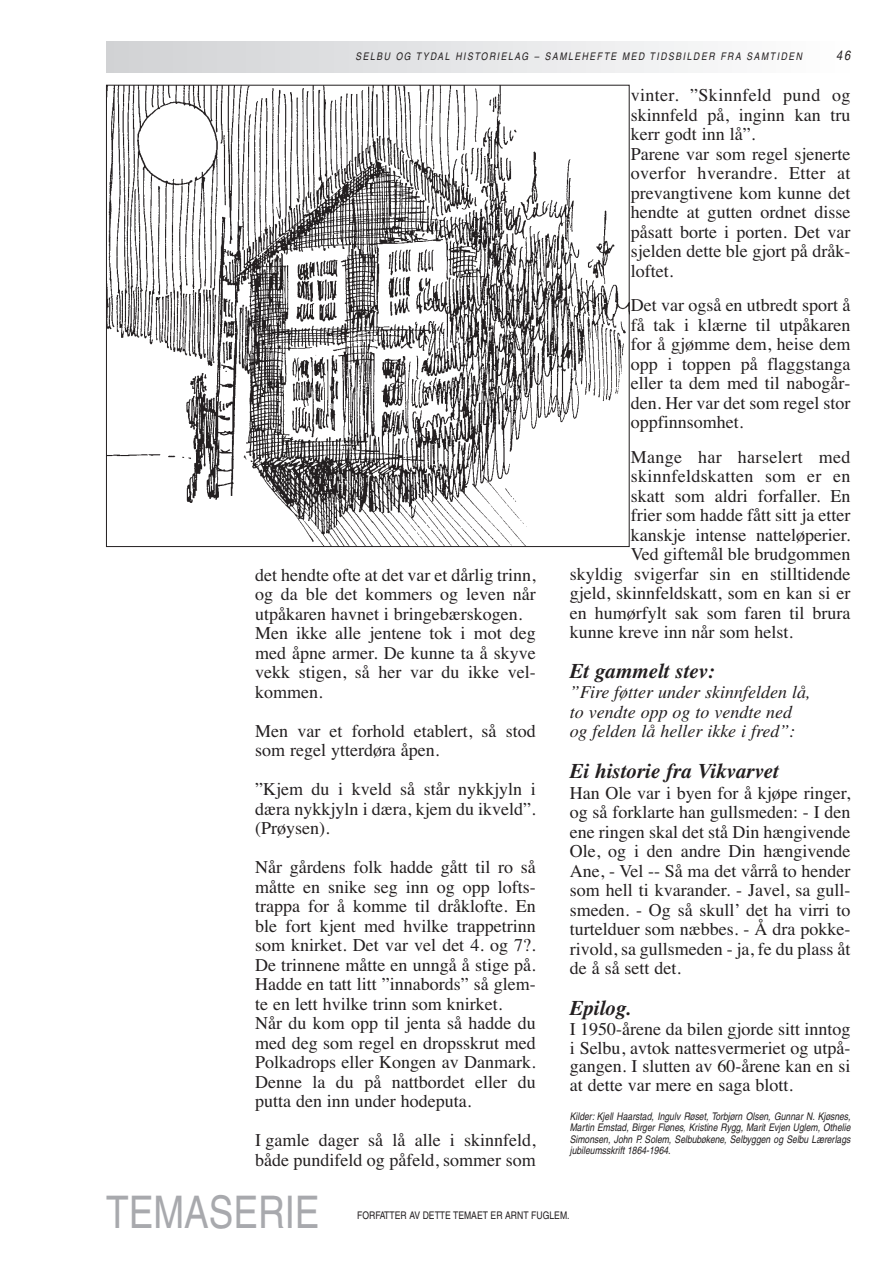
<style>
.page{position:relative;width:893px;height:1263px;background:#fff}
.page>*{position:absolute;margin:0;border:0;box-sizing:border-box;transform-origin:0 0}
.t1{font:condensed 45px "Helvetica";color:#a8a9ad}
.t2{font:italic 700 21px "Times";color:#231f20}
.t3{font:18px/19.5px "Times";color:#231f20}
.t4{font:italic 18px/19.5px "Times";color:#231f20}
.t5{font:18px "Times";letter-spacing:.02em;color:#231f20}
.t6{font:italic condensed 13.5px "Helvetica";color:#231f20}
.t7{font:italic condensed 10.5px/11.2px "Helvetica";letter-spacing:.145em;color:#231f20;text-align:justify}
.t8{font:condensed 10.5px "Helvetica";color:#231f20}
</style>
<div class="page">
<div style="left:106px;top:41px;width:744px;height:31px;background:linear-gradient(to right,#d0d1d4,#fdfefe)"></div>
<img style="left:108px;top:87px;width:519px;height:458px">
<p class="t7" style="left:355px;top:52px;width:448px">SELBU OG TYDAL HISTORIELAG – SAMLEHEFTE MED TIDSBILDER FRA SAMTIDEN</p>
<p class="t6" style="left:836px;top:50px;width:16px">46</p>
<p class="t3" style="left:631px;top:85px;width:221px">vinter. ”Skinnfeld pund og skinnfeld på, inginn kan tru kerr godt inn lå”.<br>Parene var som regel sjenerte overfor hverandre. Etter at prevangtivene kom kunne det hendte at gutten ordnet disse påsatt borte i porten. Det var sjelden dette ble gjort på dråk&shy;loftet.</p>
<p class="t3" style="left:631px;top:295px;width:221px;text-align:justify">Det var også en utbredt sport å få tak i klærne til utpåkaren for å gjømme dem, heise dem opp i toppen på flaggstanga eller ta dem med til nabogår&shy;den. Her var det som regel stor oppfinnsomhet.</p>
<p class="t5" style="left:631px;top:446px;width:221px">Mange har harselert med</p>
<p class="t3" style="left:631px;top:466px;width:221px">skinnfeldskatten som er en</p>
<p class="t3" style="left:631px;top:486px;width:221px">skatt som aldri forfaller. En</p>
<p class="t3" style="left:631px;top:505px;width:221px">frier som hadde fått sitt ja etter</p>
<p class="t3" style="left:631px;top:525px;width:221px">kanskje intense natteløperier.</p>
<p class="t3" style="left:631px;top:544px;width:221px">Ved giftemål ble brudgommen</p>
<p class="t3" style="left:570px;top:564px;width:282px">skyldig svigerfar sin en stilltidende</p>
<p class="t3" style="left:570px;top:583px;width:282px">gjeld, skinnfeldskatt, som en kan si er</p>
<p class="t3" style="left:570px;top:603px;width:282px">en humørfylt sak som faren til brura</p>
<p class="t3" style="left:570px;top:622px;width:225px">kunne kreve inn når som helst.</p>
<p class="t2" style="left:570px;top:663px;width:147px">Et gammelt stev:</p>
<p class="t4" style="left:570px;top:684px;width:242px">”Fire føtter under skinnfelden lå, to vendte opp og to vendte ned og felden lå heller ikke i fred”:</p>
<p class="t2" style="left:570px;top:763px;width:211px">Ei historie fra Vikvarvet</p>
<p class="t3" style="left:570px;top:783px;width:282px;text-align:justify">Han Ole var i byen for å kjøpe ringer, og så forklarte han gullsmeden: - I den ene ringen skal det stå Din hængivende Ole, og i den andre Din hængivende Ane, - Vel -- Så ma det vårrå to hender som hell ti kvarander. - Javel, sa gull&shy;smeden. - Og så skull’ det ha virri to turtelduer som næbbes. - Å dra pokke&shy;rivold, sa gullsmeden - ja, fe du plass åt de å så sett det.</p>
<p class="t2" style="left:570px;top:1000px;width:64px">Epilog.</p>
<p class="t3" style="left:570px;top:1019px;width:282px;line-height:18.8px;text-align:justify">I 1950-årene da bilen gjorde sitt inntog i Selbu, avtok nattesvermeriet og utpå&shy;gangen. I slutten av 60-årene kan en si at dette var mere en saga blott.</p>
<p class="t7" style="left:570px;top:1112px;width:282px">Kilder: Kjell Haarstad, Ingulv Røset, Torbjørn Olsen, Gunnar N. Kjøsnes, Martin Emstad, Birger Flønes, Kristine Rygg, Marit Evjen Uglem, Othelie Simonsen, John P. Solem, Selbubøkene, Selbyggen og Selbu Lærerlags jubileumsskrift 1864-1964.</p>
<p class="t3" style="left:255px;top:565px;width:282px">det hendte ofte at det var et dårlig trinn, og da ble det kommers og leven når utpåkaren havnet i bringebærskogen.<br>Men ikke alle jentene tok i mot deg med åpne armer. De kunne ta å skyve vekk stigen, så her var du ikke vel&shy;kommen.</p>
<p class="t3" style="left:255px;top:721px;width:282px">Men var et forhold etablert, så stod som regel ytterdøra åpen.</p>
<p class="t3" style="left:255px;top:779px;width:282px;text-align:justify">”Kjem du i kveld så står nykkjyln i dæra nykkjyln i dæra, kjem du ikveld”. (Prøysen).</p>
<p class="t3" style="left:255px;top:857px;width:282px">Når gårdens folk hadde gått til ro så måtte en snike seg inn og opp lofts&shy;trappa for å komme til dråklofte. En ble fort kjent med hvilke trappetrinn som knirket. Det var vel det 4. og 7?.<br>De trinnene måtte en unngå å stige på.<br>Hadde en tatt litt ”innabords” så glem&shy;te en lett hvilke trinn som knirket.<br>Når du kom opp til jenta så hadde du med deg som regel en dropsskrut med Polkadrops eller Kongen av Danmark.<br>Denne la du på nattbordet eller du putta den inn under hodeputa.</p>
<p class="t3" style="left:255px;top:1130px;width:282px">I gamle dager så lå alle i skinnfeld, både pundifeld og påfeld, sommer som</p>
<h1 class="t1" style="left:106px;top:1195px;width:215px">TEMASERIE</h1>
<p class="t8" style="left:357px;top:1211px;width:214px">FORFATTER AV DETTE TEMAET ER ARNT FUGLEM.</p>
</div>
